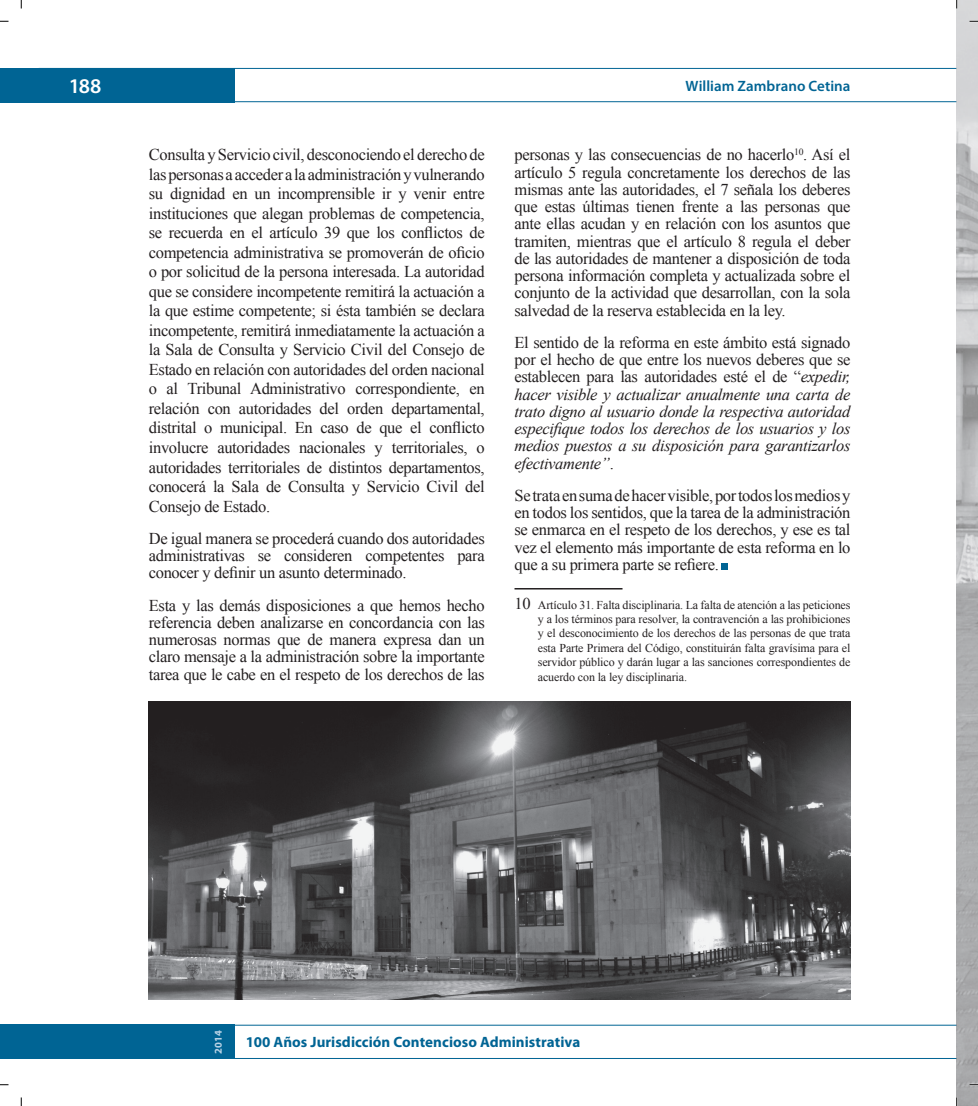
<style>
.page{position:relative;width:978px;height:1106px;background:#fff}
.page>*{position:absolute;margin:0;border:0;box-sizing:border-box;transform-origin:0 0}
.t1{font:600 21px "Myriad Pro";color:#fff}
.t2{font:16.5px/17.2px "Times New Roman";letter-spacing:-.02em;color:#231f20;text-align:justify}
.t3{font:italic 16.5px/17.2px "Times New Roman";letter-spacing:-.02em;color:#231f20;text-align:justify}
.t4{font:700 15px "Myriad Pro";letter-spacing:.005em;color:#006494}
.t5{font:600 15px "Myriad Pro";color:#006494}
.t6{font:12px/14.4px "Times New Roman";letter-spacing:-.01em;color:#231f20;text-align:justify}
.t7{font:700 10.5px "Myriad Pro";color:#b8d2e5}
.s1{font-style:normal}
.s2{font-size:16.5px}
</style>
<div class="page">
<hr style="left:39px;top:1024px;width:918px;height:1px;background:#006494">
<hr style="left:39px;top:1058px;width:918px;height:1px;background:#006494">
<div style="left:21px;top:1024px;width:214px;height:34px;background:#006494"></div>
<hr style="left:39px;top:68px;width:918px;height:1px;background:#006494">
<hr style="left:39px;top:101px;width:918px;height:1px;background:#006494">
<div style="left:21px;top:68px;width:214px;height:34px;background:#006494"></div>
<hr style="left:514px;top:588px;width:108px;height:1px;background:#231f20">
<img style="left:149px;top:702px;width:701px;height:297px">
<svg style="left:721px;top:563px;width:6px;height:6px"></svg>
<img style="left:957px;top:0;width:21px;height:1106px">
<svg style="left:0;top:20px;width:9px;height:2px"></svg>
<svg style="left:969px;top:20px;width:9px;height:2px"></svg>
<svg style="left:969px;top:1083px;width:9px;height:2px"></svg>
<svg style="left:20px;top:0;width:2px;height:9px"></svg>
<svg style="left:20px;top:1097px;width:2px;height:9px"></svg>
<svg style="left:956px;top:0;width:2px;height:9px"></svg>
<svg style="left:956px;top:1097px;width:2px;height:9px"></svg>
<div style="left:0;top:1024px;width:21px;height:34px;background:#006494"></div>
<div style="left:0;top:68px;width:21px;height:34px;background:#006494"></div>
<p class="t1" style="left:69px;top:72px;width:34px">188</p>
<p class="t2" style="left:149px;top:145px;width:338px;line-height:19.5px">Consulta y Servicio civil, desconociendo el derecho de las personas a acceder a la administración y vulnerando su dignidad en un incomprensible ir y venir entre instituciones que alegan problemas de competencia, se recuerda en el artículo 39 que los conflictos de competencia administrativa se promoverán de oficio o por solicitud de la persona interesada. La autoridad que se considere incompetente remitirá la actuación a la que estime competente; si ésta también se declara incompetente, remitirá inmediatamente la actuación a la Sala de Consulta y Servicio Civil del Consejo de Estado en relación con autoridades del orden nacional o al Tribunal Administrativo correspondiente, en relación con autoridades del orden departamental, distrital o municipal. En caso de que el conflicto involucre autoridades nacionales y territoriales, o autoridades territoriales de distintos departamentos, conocerá la Sala de Consulta y Servicio Civil del Consejo de Estado.</p>
<p class="t2" style="left:149px;top:529px;width:337px">De igual manera se procederá cuando dos autoridades administrativas se consideren competentes para conocer y definir un asunto determinado.</p>
<p class="t2" style="left:149px;top:596px;width:337px">Esta y las demás disposiciones a que hemos hecho referencia deben analizarse en concordancia con las numerosas normas que de manera expresa dan un claro mensaje a la administración sobre la importante tarea que le cabe en el respeto de los derechos de las</p>
<p class="t5" style="left:686px;top:76px;width:166px">William Zambrano Cetina</p>
<p class="t2" style="left:514px;top:146px;width:337px">personas y las consecuencias de no hacerlo<sup>10</sup>. Así el artículo 5 regula concretamente los derechos de las mismas ante las autoridades, el 7 señala los deberes que estas últimas tienen frente a las personas que ante ellas acudan y en relación con los asuntos que tramiten, mientras que el artículo 8 regula el deber de las autoridades de mantener a disposición de toda persona información completa y actualizada sobre el conjunto de la actividad que desarrollan, con la sola salvedad de la reserva establecida en la ley.</p>
<p class="t3" style="left:514px;top:333px;width:337px"><span class="s1">El sentido de la reforma en este ámbito está signado por el hecho de que entre los nuevos deberes que se establecen para las autoridades esté el de “</span>expedir, hacer visible y actualizar anualmente una carta de trato digno al usuario donde la respectiva autoridad especifique todos los derechos de los usuarios y los medios puestos a su disposición para garantizarlos efectivamente”<span class="s1">.</span></p>
<p class="t2" style="left:514px;top:486px;width:337px">Se trata en suma de hacer visible, por todos los medios y en todos los sentidos, que la tarea de la administración se enmarca en el respeto de los derechos, y ese es tal vez el elemento más importante de esta reforma en lo que a su primera parte se refiere.</p>
<p class="t6" style="left:538px;top:597px;width:314px;text-indent:-23px"><span class="s2">10</span> Artículo 31. Falta disciplinaria. La falta de atención a las peticiones y a los términos para resolver, la contravención a las prohibiciones y el desconocimiento de los derechos de las personas de que trata esta Parte Primera del Código, constituirán falta gravísima para el servidor público y darán lugar a las sanciones correspondientes de acuerdo con la ley disciplinaria.</p>
<p class="t7" style="left:212px;top:1053px;width:25px;rotate:-90deg">2014</p>
<p class="t4" style="left:246px;top:1032px;width:336px">100 Años Jurisdicción Contencioso Administrativa</p>
</div>
